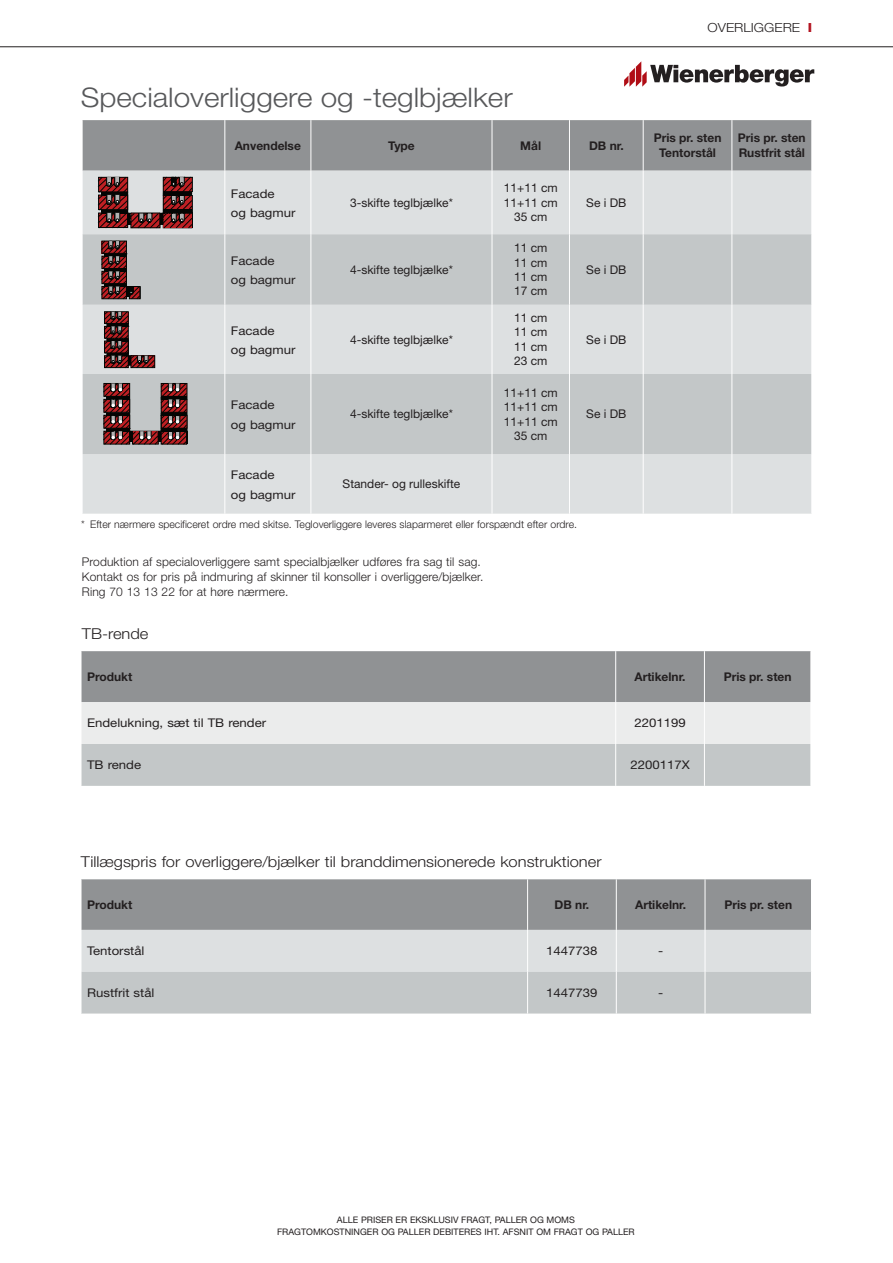
<style>
.page{position:relative;width:893px;height:1263px;background:#fff}
.page>*{position:absolute;margin:0;border:0;box-sizing:border-box;transform-origin:0 0}
.t1{font:300 27px "Helvetica Neue LT Std";color:#57585a;scale:1.1 1}
.t2{font:300 15px "Helvetica Neue LT Std";color:#231f20;scale:1.1 1}
.t3{font:300 12.6px "Helvetica Neue LT Std";color:#231f20;scale:1.1 1}
.t4{font:12px/14.4px "Helvetica Neue LT Std";color:#231f20;text-align:center}
.t5{font:300 12px/15px "Helvetica Neue LT Std";letter-spacing:.01em;color:#231f20}
.t6{font:12px/19.5px "Helvetica Neue LT Std";color:#231f20;scale:1.1 1}
.t7{font:700 12px/14.4px "Helvetica Neue LT Std";color:#231f20;text-align:center}
.t8{font:300 10.5px "Helvetica Neue LT Std";color:#231f20}
.t9{font:9px/12px "Helvetica Neue LT Std";color:#231f20;text-align:center}
.s1{font-weight:800;color:#b31421}
</style>
<div class="page">
<svg style="left:624px;top:61px;width:190px;height:26px"></svg>
<hr style="left:0;top:47px;width:893px;height:1px;background:#231f20">
<div style="left:83px;top:230px;width:729px;height:284px;background:#dde0e1"></div>
<svg style="left:83px;top:234px;width:729px;height:220px;background:#cbcfd0"></svg>
<hr style="left:225px;top:171px;width:1px;height:63px;background:#fff">
<hr style="left:311px;top:171px;width:1px;height:63px;background:#fff">
<hr style="left:492px;top:171px;width:1px;height:63px;background:#fff">
<hr style="left:569px;top:171px;width:1px;height:63px;background:#fff">
<hr style="left:643px;top:171px;width:1px;height:63px;background:#fff">
<hr style="left:732px;top:171px;width:1px;height:63px;background:#fff">
<hr style="left:225px;top:234px;width:1px;height:71px;background:#fff">
<hr style="left:311px;top:234px;width:1px;height:71px;background:#fff">
<hr style="left:492px;top:234px;width:1px;height:71px;background:#fff">
<hr style="left:569px;top:234px;width:1px;height:71px;background:#fff">
<hr style="left:643px;top:234px;width:1px;height:71px;background:#fff">
<hr style="left:732px;top:234px;width:1px;height:71px;background:#fff">
<hr style="left:225px;top:305px;width:1px;height:69px;background:#fff">
<hr style="left:311px;top:305px;width:1px;height:69px;background:#fff">
<hr style="left:492px;top:305px;width:1px;height:69px;background:#fff">
<hr style="left:569px;top:305px;width:1px;height:69px;background:#fff">
<hr style="left:643px;top:305px;width:1px;height:69px;background:#fff">
<hr style="left:732px;top:305px;width:1px;height:69px;background:#fff">
<hr style="left:225px;top:374px;width:1px;height:80px;background:#fff">
<hr style="left:311px;top:374px;width:1px;height:80px;background:#fff">
<hr style="left:492px;top:374px;width:1px;height:80px;background:#fff">
<hr style="left:569px;top:374px;width:1px;height:80px;background:#fff">
<hr style="left:643px;top:374px;width:1px;height:80px;background:#fff">
<hr style="left:732px;top:374px;width:1px;height:80px;background:#fff">
<hr style="left:225px;top:454px;width:1px;height:60px;background:#fff">
<hr style="left:311px;top:454px;width:1px;height:60px;background:#fff">
<hr style="left:492px;top:454px;width:1px;height:60px;background:#fff">
<hr style="left:569px;top:454px;width:1px;height:60px;background:#fff">
<hr style="left:643px;top:454px;width:1px;height:60px;background:#fff">
<hr style="left:732px;top:454px;width:1px;height:60px;background:#fff">
<svg style="left:101px;top:236px;width:58px;height:64px;background:#90797a"></svg>
<svg style="left:82px;top:651px;width:729px;height:135px;background:#bcbebf"></svg>
<hr style="left:615px;top:651px;width:1px;height:51px;background:#fff">
<hr style="left:704px;top:651px;width:1px;height:51px;background:#fff">
<hr style="left:615px;top:702px;width:1px;height:42px;background:#fff">
<hr style="left:704px;top:702px;width:1px;height:42px;background:#fff">
<hr style="left:615px;top:744px;width:1px;height:42px;background:#fff">
<hr style="left:704px;top:744px;width:1px;height:42px;background:#fff">
<svg style="left:101px;top:381px;width:91px;height:64px;background:#836060"></svg>
<svg style="left:101px;top:309px;width:59px;height:62px;background:#9b8383"></svg>
<svg style="left:82px;top:120px;width:730px;height:110px;background:#b5b5b6"></svg>
<svg style="left:82px;top:879px;width:729px;height:134px;background:#b8bbbc"></svg>
<hr style="left:527px;top:879px;width:1px;height:51px;background:#fff">
<hr style="left:616px;top:879px;width:1px;height:51px;background:#fff">
<hr style="left:705px;top:879px;width:1px;height:51px;background:#fff">
<hr style="left:527px;top:930px;width:1px;height:42px;background:#fff">
<hr style="left:616px;top:930px;width:1px;height:42px;background:#fff">
<hr style="left:705px;top:930px;width:1px;height:42px;background:#fff">
<hr style="left:527px;top:972px;width:1px;height:41px;background:#fff">
<hr style="left:616px;top:972px;width:1px;height:41px;background:#fff">
<hr style="left:705px;top:972px;width:1px;height:41px;background:#fff">
<h1 class="t1" style="left:81px;top:81px;width:394px">Specialoverliggere og -teglbjælker</h1>
<p class="t3" style="left:708px;top:20px;width:97px">OVERLIGGERE <span class="s1">I</span></p>
<p class="t7" style="left:235px;top:138px;width:68px">Anvendelse</p>
<p class="t7" style="left:388px;top:138px;width:28px">Type</p>
<p class="t7" style="left:520px;top:138px;width:22px">Mål</p>
<p class="t7" style="left:589px;top:138px;width:36px">DB nr.</p>
<p class="t7" style="left:654px;top:131px;width:69px">Pris pr. sten<br>Tentorstål</p>
<p class="t7" style="left:738px;top:131px;width:69px;text-align:left">Pris pr. sten<br>Rustfrit stål</p>
<p class="t6" style="left:231px;top:184px;width:60px">Facade<br>og bagmur</p>
<p class="t4" style="left:350px;top:195px;width:104px">3-skifte teglbjælke*</p>
<p class="t4" style="left:504px;top:181px;width:55px">11+11 cm<br>11+11 cm<br>35 cm</p>
<p class="t4" style="left:586px;top:195px;width:42px">Se i DB</p>
<p class="t6" style="left:231px;top:251px;width:60px">Facade<br>og bagmur</p>
<p class="t4" style="left:350px;top:262px;width:104px">4-skifte teglbjælke*</p>
<p class="t6" style="left:231px;top:320px;width:60px">Facade<br>og bagmur</p>
<p class="t4" style="left:350px;top:332px;width:104px">4-skifte teglbjælke*</p>
<p class="t6" style="left:231px;top:395px;width:60px">Facade<br>og bagmur</p>
<p class="t4" style="left:350px;top:407px;width:104px">4-skifte teglbjælke*</p>
<p class="t4" style="left:514px;top:241px;width:35px;text-align:justify">11 cm 11 cm 11 cm 17 cm</p>
<p class="t4" style="left:514px;top:310px;width:35px;text-align:justify">11 cm 11 cm 11 cm 23 cm</p>
<p class="t4" style="left:504px;top:385px;width:55px">11+11 cm<br>11+11 cm<br>11+11 cm<br>35 cm</p>
<p class="t4" style="left:586px;top:262px;width:42px">Se i DB</p>
<p class="t4" style="left:586px;top:332px;width:42px">Se i DB</p>
<p class="t4" style="left:586px;top:407px;width:42px">Se i DB</p>
<p class="t6" style="left:231px;top:465px;width:60px">Facade<br>og bagmur</p>
<p class="t4" style="left:343px;top:476px;width:119px">Stander- og rulleskifte</p>
<p class="t8" style="left:81px;top:518px;width:497px">* Efter nærmere specificeret ordre med skitse. Tegloverliggere leveres slaparmeret eller forspændt efter ordre.</p>
<p class="t5" style="left:82px;top:554px;width:403px">Produktion af specialoverliggere samt specialbjælker udføres fra sag til sag.<br>Kontakt os for pris på indmuring af skinner til konsoller i overliggere/bjælker.<br>Ring 70 13 13 22 for at høre nærmere.</p>
<p class="t2" style="left:82px;top:624px;width:62px">TB-rende</p>
<p class="t7" style="left:87px;top:669px;width:47px">Produkt</p>
<p class="t7" style="left:634px;top:669px;width:53px">Artikelnr.</p>
<p class="t7" style="left:724px;top:669px;width:69px">Pris pr. sten</p>
<p class="t6" style="left:87px;top:713px;width:164px">Endelukning, sæt til TB render</p>
<p class="t6" style="left:634px;top:713px;width:48px">2201199</p>
<p class="t6" style="left:87px;top:755px;width:51px">TB rende</p>
<p class="t6" style="left:630px;top:755px;width:56px">2200117X</p>
<p class="t2" style="left:81px;top:852px;width:475px">Tillægspris for overliggere/bjælker til branddimensionerede konstruktioner</p>
<p class="t7" style="left:87px;top:897px;width:47px">Produkt</p>
<p class="t7" style="left:555px;top:897px;width:36px">DB nr.</p>
<p class="t7" style="left:635px;top:897px;width:53px">Artikelnr.</p>
<p class="t7" style="left:724px;top:897px;width:69px">Pris pr. sten</p>
<p class="t6" style="left:87px;top:941px;width:54px">Tentorstål</p>
<p class="t6" style="left:546px;top:941px;width:48px">1447738</p>
<p class="t6" style="left:658px;top:941px;width:6px">-</p>
<p class="t6" style="left:87px;top:983px;width:63px">Rustfrit stål</p>
<p class="t6" style="left:546px;top:983px;width:48px">1447739</p>
<p class="t6" style="left:658px;top:983px;width:6px">-</p>
<p class="t9" style="left:277px;top:1214px;width:359px">ALLE PRISER ER EKSKLUSIV FRAGT, PALLER OG MOMS<br>FRAGTOMKOSTNINGER OG PALLER DEBITERES IHT. AFSNIT OM FRAGT OG PALLER</p>
</div>
